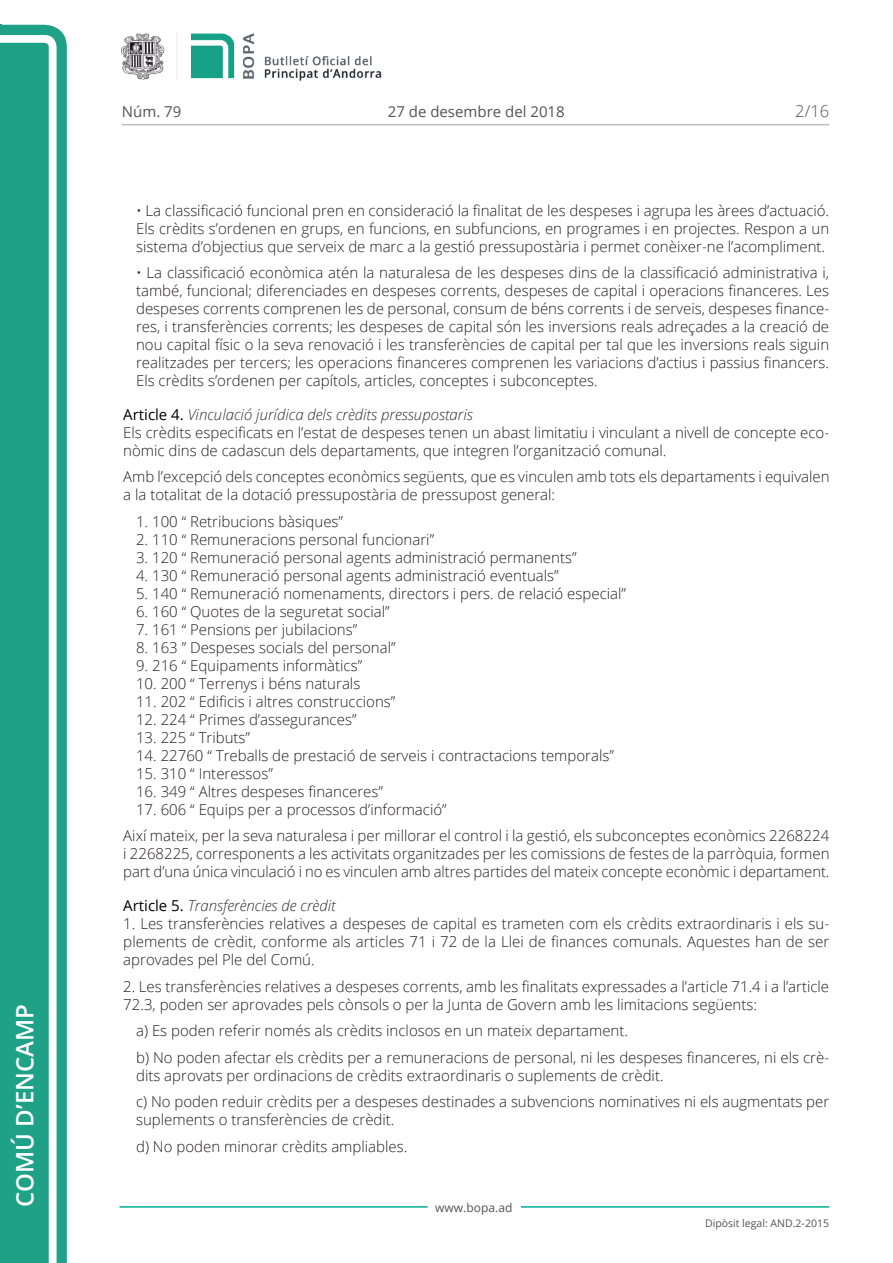
<style>
.page{position:relative;width:893px;height:1263px;background:#fff}
.page>*{position:absolute;margin:0;border:0;box-sizing:border-box;transform-origin:0 0}
.t1{font:600 24px "Open Sans";color:#fff}
.t2{font:300 16.5px "Open Sans";color:#545454}
.Body_text_i{font:300 15px/18px "Open Sans";color:#231f20;text-align:justify}
.Body_text{font:300 15px/18px "Open Sans";color:#231f20}
.Body_text_NOS{font:300 15px "Open Sans";color:#231f20}
.Titol_7{font:italic 300 15px "Open Sans";color:#303030}
.t3{font:15px "Open Sans";color:#545454}
.t4{font:12px "Open Sans";color:#545454}
.t5{font:10.5px "Open Sans";color:#545454}
.s1{font-weight:400;font-style:normal;color:#000}
</style>
<div class="page">
<svg style="left:0;top:25px;width:67px;height:1238px;fill:#1ea187"></svg>
<div style="left:0;top:43px;width:49px;height:1220px;background:#1ea187"></div>
<img style="left:122px;top:32px;width:260px;height:49px">
<hr style="left:119px;top:1206px;width:309px;height:2px;background:#00ae91">
<hr style="left:521px;top:1206px;width:308px;height:2px;background:#00ae91">
<hr style="left:122px;top:124px;width:707px;height:1px;background:#bcbdc0">
<h1 class="t1" style="left:8px;top:1207px;width:204px;rotate:-90deg">Comú d’Encamp</h1>
<p class="t3" style="left:122px;top:102px;width:61px">Núm. 79</p>
<p class="t3" style="left:388px;top:102px;width:178px">27 de desembre del 2018</p>
<p class="t2" style="left:795px;top:100px;width:35px">2/16</p>
<p class="Body_text_i" style="left:136px;top:201px;width:695px">• La classificació funcional pren en consideració la finalitat de les despeses i agrupa les àrees d’actuació.<br>Els crèdits s’ordenen en grups, en funcions, en subfuncions, en programes i en projectes. Respon a un sistema d’objectius que serveix de marc a la gestió pressupostària i permet conèixer-ne l’acompliment.</p>
<p class="Body_text_i" style="left:136px;top:263px;width:695px">• La classificació econòmica atén la naturalesa de les despeses dins de la classificació administrativa i, també, funcional; diferenciades en despeses corrents, despeses de capital i operacions financeres. Les despeses corrents comprenen les de personal, consum de béns corrents i de serveis, despeses finance&shy;res, i transferències corrents; les despeses de capital són les inversions reals adreçades a la creació de nou capital físic o la seva renovació i les transferències de capital per tal que les inversions reals siguin realitzades per tercers; les operacions financeres comprenen les variacions d’actius i passius financers.<br>Els crèdits s’ordenen per capítols, articles, conceptes i subconceptes.</p>
<p class="Titol_7" style="left:123px;top:404px;width:351px"><span class="s1">Article 4.</span> Vinculació jurídica dels crèdits pressupostaris</p>
<p class="Body_text" style="left:123px;top:423px;width:707px">Els crèdits especificats en l’estat de despeses tenen un abast limitatiu i vinculant a nivell de concepte eco&shy;nòmic dins de cadascun dels departaments, que integren l’organització comunal.</p>
<p class="Body_text" style="left:123px;top:467px;width:708px">Amb l’excepció dels conceptes econòmics següents, que es vinculen amb tots els departaments i equivalen a la totalitat de la dotació pressupostària de pressupost general:</p>
<p class="Body_text_NOS" style="left:136px;top:511px;width:208px">1. 100 “ Retribucions bàsiques”</p>
<p class="Body_text_NOS" style="left:136px;top:529px;width:300px">2. 110 “ Remuneracions personal funcionari”</p>
<p class="Body_text_NOS" style="left:136px;top:547px;width:442px">3. 120 “ Remuneració personal agents administració permanents”</p>
<p class="Body_text_NOS" style="left:136px;top:565px;width:424px">4. 130 “ Remuneració personal agents administració eventuals”</p>
<p class="Body_text_NOS" style="left:136px;top:583px;width:491px">5. 140 “ Remuneració nomenaments, directors i pers. de relació especial”</p>
<p class="Body_text_NOS" style="left:136px;top:601px;width:255px">6. 160 “ Quotes de la seguretat social”</p>
<p class="Body_text_NOS" style="left:136px;top:619px;width:223px">7. 161 “ Pensions per jubilacions”</p>
<p class="Body_text_NOS" style="left:136px;top:637px;width:261px">8. 163 ” Despeses socials del personal”</p>
<p class="Body_text_NOS" style="left:136px;top:655px;width:228px">9. 216 “ Equipaments informàtics”</p>
<p class="Body_text_NOS" style="left:136px;top:673px;width:226px">10. 200 “ Terrenys i béns naturals</p>
<p class="Body_text_NOS" style="left:136px;top:691px;width:261px">11. 202 “ Edificis i altres construccions”</p>
<p class="Body_text_NOS" style="left:136px;top:709px;width:222px">12. 224 “ Primes d’assegurances”</p>
<p class="Body_text_NOS" style="left:136px;top:727px;width:115px">13. 225 “ Tributs”</p>
<p class="Body_text_NOS" style="left:136px;top:745px;width:479px">14. 22760 “ Treballs de prestació de serveis i contractacions temporals”</p>
<p class="Body_text_NOS" style="left:136px;top:763px;width:138px">15. 310 “ Interessos”</p>
<p class="Body_text_NOS" style="left:136px;top:781px;width:248px">16. 349 “ Altres despeses financeres”</p>
<p class="Body_text_i" style="left:136px;top:800px;width:312px">17. 606 “ Equips per a processos d’informació”</p>
<p class="Body_text" style="left:123px;top:827px;width:708px;text-align:justify">Així mateix, per la seva naturalesa i per millorar el control i la gestió, els subconceptes econòmics 2268224 i 2268225, corresponents a les activitats organitzades per les comissions de festes de la parròquia, formen part d’una única vinculació i no es vinculen amb altres partides del mateix concepte econòmic i departament.</p>
<p class="Titol_7" style="left:123px;top:895px;width:214px"><span class="s1">Article 5.</span> Transferències de crèdit</p>
<p class="Body_text" style="left:123px;top:914px;width:708px;text-align:justify">1. Les transferències relatives a despeses de capital es trameten com els crèdits extraordinaris i els su&shy;plements de crèdit, conforme als articles 71 i 72 de la Llei de finances comunals. Aquestes han de ser aprovades pel Ple del Comú.</p>
<p class="Body_text" style="left:123px;top:977px;width:707px">2. Les transferències relatives a despeses corrents, amb les finalitats expressades a l’article 71.4 i a l’article<br>72.3, poden ser aprovades pels cònsols o per la Junta de Govern amb les limitacions següents:</p>
<p class="Body_text_i" style="left:136px;top:1021px;width:493px">a) Es poden referir només als crèdits inclosos en un mateix departament.</p>
<p class="Body_text_i" style="left:136px;top:1048px;width:695px">b) No poden afectar els crèdits per a remuneracions de personal, ni les despeses financeres, ni els crè&shy;dits aprovats per ordinacions de crèdits extraordinaris o suplements de crèdit.</p>
<p class="Body_text_i" style="left:136px;top:1092px;width:695px">c) No poden reduir crèdits per a despeses destinades a subvencions nominatives ni els augmentats per suplements o transferències de crèdit.</p>
<p class="Body_text_i" style="left:136px;top:1137px;width:273px">d) No poden minorar crèdits ampliables.</p>
<p class="t4" style="left:435px;top:1199px;width:79px">www.bopa.ad</p>
<p class="t5" style="left:705px;top:1216px;width:125px">Dipòsit legal: AND.2-2015</p>
</div>
